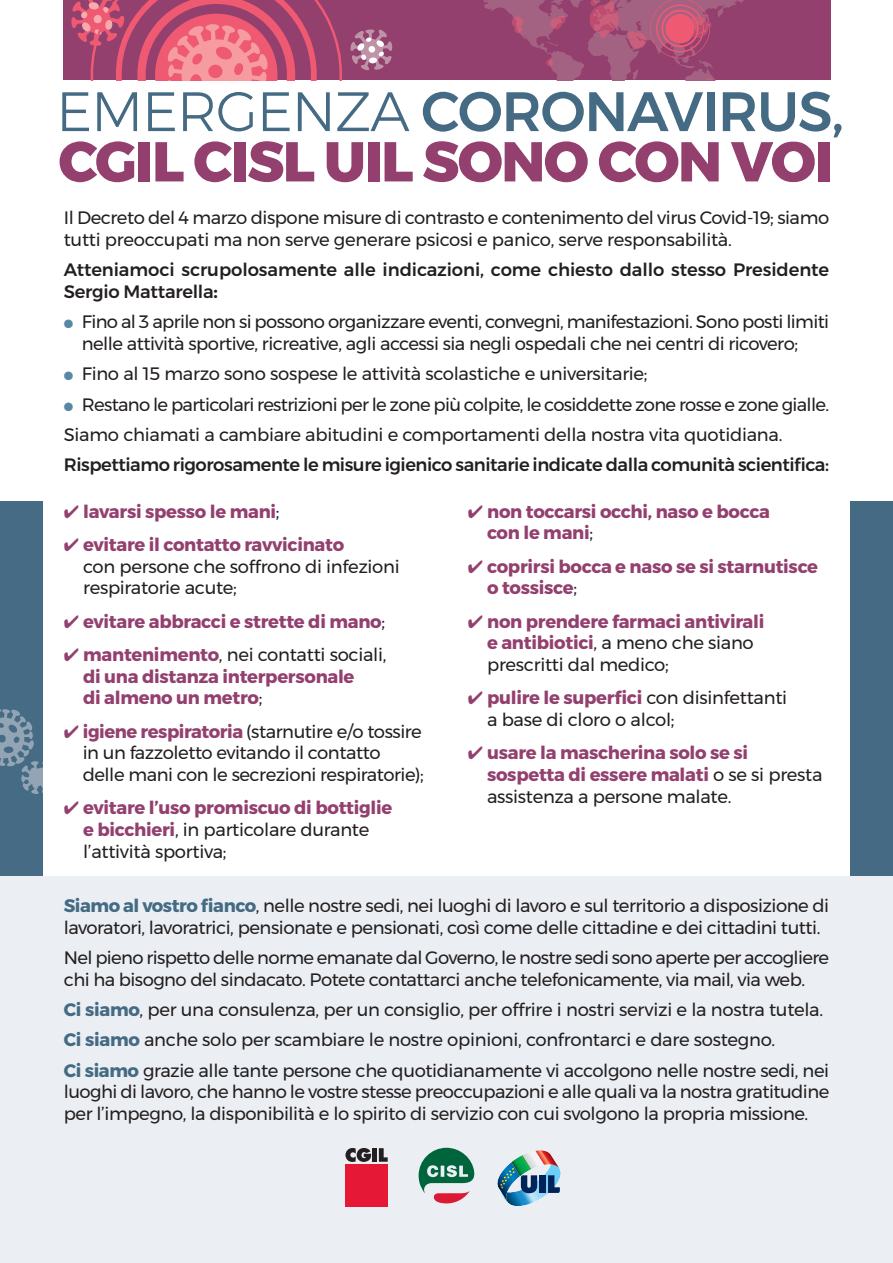
<style>
.page{position:relative;width:893px;height:1263px;background:#fff}
.page>*{position:absolute;margin:0;border:0;box-sizing:border-box;transform-origin:0 0}
.t1{font:800 56.1px "Montserrat";letter-spacing:-.025em;color:#93406f}
.t2{font:500 55.5px "Montserrat";letter-spacing:-.02em;color:#446b83}
.t3{font:18px/21.8px "Montserrat";letter-spacing:-.025em;color:#231f20}
.t4{font:700 18px/21.8px "Montserrat";letter-spacing:-.015em;color:#93406f}
.t5{font:500 18px/21.8px "Montserrat";letter-spacing:-.015em;color:#231f20}
.s1{font-weight:300}
.s2{font-weight:700}
.s3{color:#5787a3}
.s4{font-weight:400;color:#231f20}
.s5{color:#93406f}
.s6{font-weight:700;color:#93406f}
.s7{font-weight:700;color:#446b83}
</style>
<div class="page">
<div style="left:0;top:876px;width:893px;height:387px;background:#ebeff3"></div>
<div style="left:850px;top:502px;width:43px;height:374px;background:#446b83"></div>
<img style="left:0;top:502px;width:43px;height:374px">
<div style="left:63px;top:0;width:767px;height:80px;background:#93406f"></div>
<svg style="left:350px;top:29px;width:43px;height:42px"></svg>
<svg style="left:71px;top:0;width:271px;height:80px"></svg>
<svg style="left:483px;top:0;width:261px;height:81px"></svg>
<svg style="left:345px;top:1148px;width:26px;height:14px"></svg>
<div style="left:372px;top:1148px;width:5px;height:14px;background:#231f20"></div>
<svg style="left:379px;top:1148px;width:9px;height:14px"></svg>
<div style="left:345px;top:1164px;width:43px;height:42px;background:#e51836"></div>
<svg style="left:419px;top:1148px;width:55px;height:55px"></svg>
<svg style="left:497px;top:1150px;width:64px;height:56px"></svg>
<h2 class="t2" style="left:56px;top:77px;width:789px"><span class="s1">EMERGENZA</span> CORONAVIRUS,</h2>
<h1 class="t1" style="left:58px;top:127px;width:776px">CGIL CISL UIL SONO CON VOI</h1>
<p class="t3" style="left:64px;top:207px;width:767px">Il Decreto del 4 marzo dispone misure di contrasto e contenimento del virus Covid-19; siamo tutti preoccupati ma non serve generare psicosi e panico, serve responsabilità.</p>
<p class="t5" style="left:64px;top:259px;width:767px">Atteniamoci scrupolosamente alle indicazioni, come chiesto dallo stesso Presidente<br>Sergio Mattarella<span class="s2">:</span></p>
<p class="t3" style="left:82px;top:311px;width:749px;text-indent:-18px"><span class="s3">●</span> Fino al 3 aprile non si possono organizzare eventi, convegni, manifestazioni. Sono posti limiti nelle attività sportive, ricreative, agli accessi sia negli ospedali che nei centri di ricovero;</p>
<p class="t3" style="left:64px;top:363px;width:585px"><span class="s3">●</span> Fino al 15 marzo sono sospese le attività scolastiche e universitarie;</p>
<p class="t3" style="left:64px;top:389px;width:767px;line-height:30.3px"><span class="s3">●</span> Restano le particolari restrizioni per le zone più colpite, le cosiddette zone rosse e zone gialle.<br>Siamo chiamati a cambiare abitudini e comportamenti della nostra vita quotidiana.</p>
<p class="t5" style="left:64px;top:454px;width:767px">Rispettiamo rigorosamente le misure igienico sanitarie indicate dalla comunità scientifica:</p>
<p class="t4" style="left:64px;top:500px;width:217px">✔ lavarsi spesso le mani<span class="s4">;</span></p>
<p class="t3" style="left:83px;top:533px;width:318px;text-indent:-19px"><span class="s5">✔</span> <span class="s6">evitare il contatto ravvicinato<br></span>con persone che soffrono di infezioni respiratorie acute;</p>
<p class="t4" style="left:64px;top:610px;width:323px">✔ evitare abbracci e strette di mano<span class="s4">;</span></p>
<p class="t4" style="left:83px;top:644px;width:305px;text-indent:-19px">✔ mantenimento<span class="s4">, nei contatti sociali, </span>di una distanza interpersonale<br>di almeno un metro<span class="s4">;</span></p>
<p class="t3" style="left:83px;top:720px;width:343px;text-indent:-19px"><span class="s5">✔</span> <span class="s6">igiene respiratoria</span> (starnutire e/o tossire in un fazzoletto evitando il contatto delle mani con le secrezioni respiratorie);</p>
<p class="t4" style="left:83px;top:797px;width:311px;text-indent:-19px">✔ evitare l’uso promiscuo di bottiglie e bicchieri<span class="s4">, in particolare durante l’attività sportiva;</span></p>
<p class="t4" style="left:487px;top:500px;width:284px;text-indent:-19px">✔ non toccarsi occhi, naso e bocca con le mani<span class="s4">;</span></p>
<p class="t4" style="left:487px;top:555px;width:333px;text-indent:-19px">✔ coprirsi bocca e naso se si starnutisce o tossisce<span class="s4">;</span></p>
<p class="t4" style="left:487px;top:610px;width:279px;text-indent:-19px">✔ non prendere farmaci antivirali e antibiotici<span class="s4">, a meno che siano prescritti dal medico;</span></p>
<p class="t3" style="left:487px;top:687px;width:302px;text-indent:-19px"><span class="s5">✔</span> <span class="s6">pulire le superfici</span> con disinfettanti a base di cloro o alcol;</p>
<p class="t4" style="left:487px;top:742px;width:337px;text-indent:-19px">✔ usare la mascherina solo se si sospetta di essere malati <span class="s4">o se si presta assistenza a persone malate.</span></p>
<p class="t3" style="left:64px;top:894px;width:767px"><span class="s7">Siamo al vostro fianco</span>, nelle nostre sedi, nei luoghi di lavoro e sul territorio a disposizione di lavoratori, lavoratrici, pensionate e pensionati, così come delle cittadine e dei cittadini tutti.</p>
<p class="t3" style="left:64px;top:946px;width:767px">Nel pieno rispetto delle norme emanate dal Governo, le nostre sedi sono aperte per accogliere chi ha bisogno del sindacato. Potete contattarci anche telefonicamente, via mail, via web.</p>
<p class="t3" style="left:64px;top:994px;width:767px;line-height:30.3px"><span class="s7">Ci siamo</span>, per una consulenza, per un consiglio, per offrire i nostri servizi e la nostra tutela.<br><span class="s7">Ci siamo</span> anche solo per scambiare le nostre opinioni, confrontarci e dare sostegno.<br><span class="s7">Ci siamo</span> grazie alle tante persone che quotidianamente vi accolgono nelle nostre sedi, nei</p>
<p class="t3" style="left:64px;top:1081px;width:767px">luoghi di lavoro, che hanno le vostre stesse preoccupazioni e alle quali va la nostra gratitudine per l’impegno, la disponibilità e lo spirito di servizio con cui svolgono la propria missione.</p>
</div>
